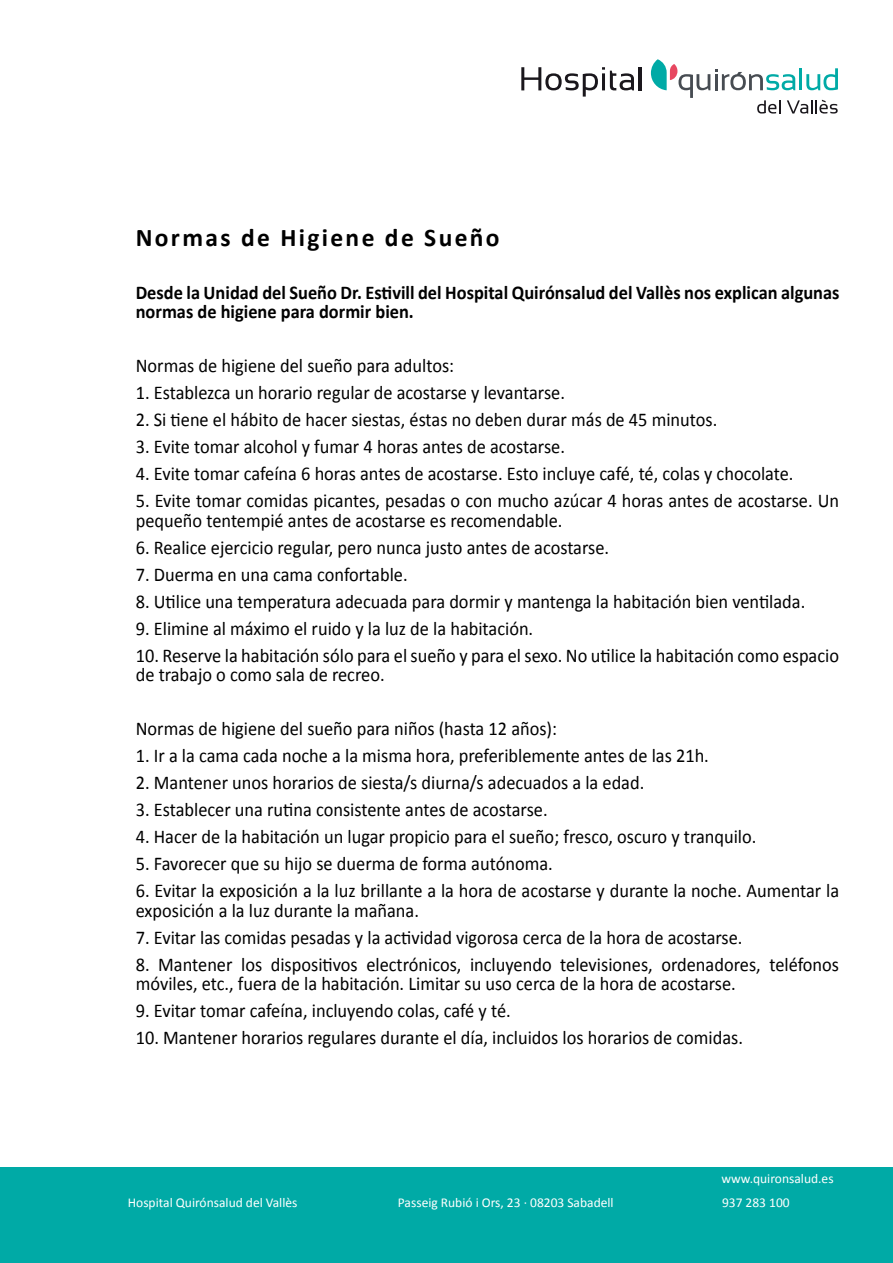
<style>
.page{position:relative;width:893px;height:1263px;background:#fff}
.page>*{position:absolute;margin:0;border:0;box-sizing:border-box;transform-origin:0 0}
.t1{font:700 25.5px "Calibri";letter-spacing:.09em;color:#000}
.t2{font:19.5px/19.5px "Calibri";color:#000;scale:.94 1}
.t3{font:700 19.5px/19.5px "Calibri";color:#000;scale:.94 1}
.t4{font:13.5px "Calibri";color:#fff}
</style>
<div class="page">
<div style="left:0;top:1167px;width:893px;height:96px;background:#00aaa6"></div>
<svg style="left:521px;top:67px;width:113px;height:30px"></svg>
<hr style="left:639px;top:67px;width:3px;height:23px;background:#1a171c">
<svg style="left:651px;top:59px;width:187px;height:55px"></svg>
<h1 class="t1" style="left:136px;top:221px;width:365px">Normas de Higiene de Sueño</h1>
<p class="t3" style="left:136px;top:282px;width:750px">Desde la Unidad del Sueño Dr. Estivill del Hospital Quirónsalud del Vallès nos explican algunas normas de higiene para dormir bien.</p>
<p class="t2" style="left:136px;top:356px;width:340px">Normas de higiene del sueño para adultos:</p>
<p class="t2" style="left:136px;top:383px;width:458px">1. Establezca un horario regular de acostarse y levantarse.</p>
<p class="t2" style="left:136px;top:410px;width:620px">2. Si tiene el hábito de hacer siestas, éstas no deben durar más de 45 minutos.</p>
<p class="t2" style="left:136px;top:437px;width:458px">3. Evite tomar alcohol y fumar 4 horas antes de acostarse.</p>
<p class="t2" style="left:136px;top:464px;width:701px">4. Evite tomar cafeína 6 horas antes de acostarse. Esto incluye café, té, colas y chocolate.</p>
<p class="t2" style="left:136px;top:491px;width:750px">5. Evite tomar comidas picantes, pesadas o con mucho azúcar 4 horas antes de acostarse. Un pequeño tentempié antes de acostarse es recomendable.</p>
<p class="t2" style="left:136px;top:537px;width:505px">6. Realice ejercicio regular, pero nunca justo antes de acostarse.</p>
<p class="t2" style="left:136px;top:564px;width:291px">7. Duerma en una cama confortable.</p>
<p class="t2" style="left:136px;top:591px;width:714px">8. Utilice una temperatura adecuada para dormir y mantenga la habitación bien ventilada.</p>
<p class="t2" style="left:136px;top:618px;width:424px">9. Elimine al máximo el ruido y la luz de la habitación.</p>
<p class="t2" style="left:136px;top:645px;width:750px">10. Reserve la habitación sólo para el sueño y para el sexo. No utilice la habitación como espacio de trabajo o como sala de recreo.</p>
<p class="t2" style="left:136px;top:719px;width:450px">Normas de higiene del sueño para niños (hasta 12 años):</p>
<p class="t2" style="left:136px;top:746px;width:611px">1. Ir a la cama cada noche a la misma hora, preferiblemente antes de las 21h.</p>
<p class="t2" style="left:136px;top:773px;width:543px">2. Mantener unos horarios de siesta/s diurna/s adecuados a la edad.</p>
<p class="t2" style="left:136px;top:800px;width:440px">3. Establecer una rutina consistente antes de acostarse.</p>
<p class="t2" style="left:136px;top:827px;width:662px">4. Hacer de la habitación un lugar propicio para el sueño; fresco, oscuro y tranquilo.</p>
<p class="t2" style="left:136px;top:854px;width:445px">5. Favorecer que su hijo se duerma de forma autónoma.</p>
<p class="t2" style="left:136px;top:881px;width:750px">6. Evitar la exposición a la luz brillante a la hora de acostarse y durante la noche. Aumentar la exposición a la luz durante la mañana.</p>
<p class="t2" style="left:136px;top:928px;width:647px">7. Evitar las comidas pesadas y la actividad vigorosa cerca de la hora de acostarse.</p>
<p class="t2" style="left:136px;top:955px;width:750px">8. Mantener los dispositivos electrónicos, incluyendo televisiones, ordenadores, teléfonos móviles, etc., fuera de la habitación. Limitar su uso cerca de la hora de acostarse.</p>
<p class="t2" style="left:136px;top:1001px;width:400px">9. Evitar tomar cafeína, incluyendo colas, café y té.</p>
<p class="t2" style="left:136px;top:1028px;width:647px">10. Mantener horarios regulares durante el día, incluidos los horarios de comidas.</p>
<p class="t4" style="left:721px;top:1170px;width:114px">www.quironsalud.es</p>
<p class="t4" style="left:128px;top:1194px;width:171px">Hospital Quirónsalud del Vallès</p>
<p class="t4" style="left:398px;top:1194px;width:217px">Passeig Rubió i Ors, 23 · 08203 Sabadell</p>
<p class="t4" style="left:722px;top:1194px;width:69px">937 283 100</p>
</div>
